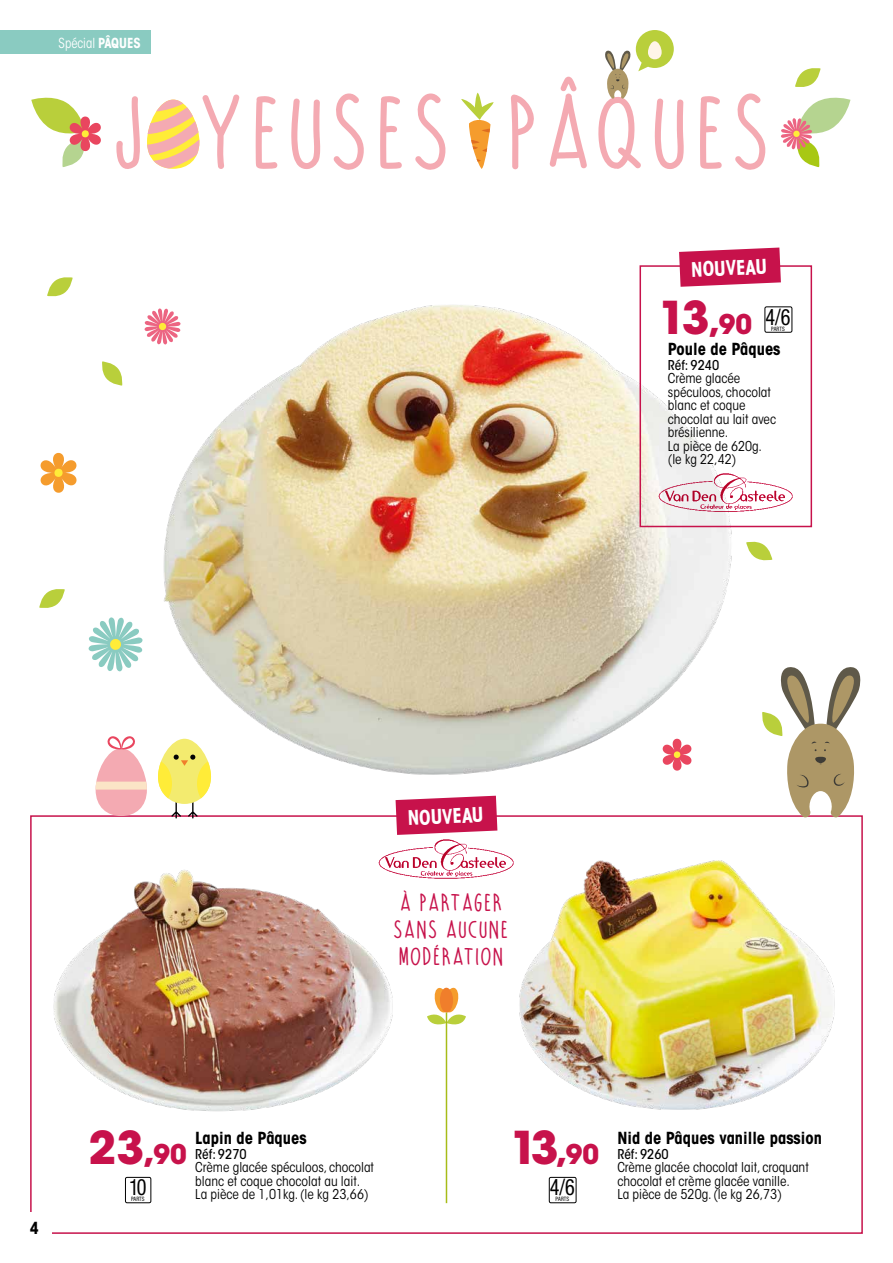
<style>
.page{position:relative;width:893px;height:1263px;background:#fff}
.page>*{position:absolute;margin:0;border:0;box-sizing:border-box;transform-origin:0 0}
.t1{font:700 45px "ITC Avant Garde Std";color:#c7124b}
.t2{font:24px/27px "Unicorn Flakes";color:#c7124b}
.t3{font:condensed 22.5px "Helvetica Neue LT Std";color:#000;scale:.9 1}
.t4{font:700 condensed 19.95px "ITC Avant Garde Std";color:#fff;scale:.94 1}
.t5{font:700 condensed 16.5px "ITC Avant Garde Std";color:#000}
.t6{font:condensed 13.8px "ITC Avant Garde Std";color:#fff;scale:.94 1}
.t7{font:condensed 13.5px/13.5px "ITC Avant Garde Std";color:#000}
.t8{font:500 condensed 13.5px "ITC Avant Garde Std";color:#000}
.t9{font:condensed 6px "Helvetica Neue LT Std";letter-spacing:.015em;color:#000;scale:.9 1}
.s1{font-weight:700}
.s2{font-size:36.15px}
.s3{font-size:27px}
</style>
<div class="page">
<img style="left:53px;top:870px;width:340px;height:242px">
<img style="left:519px;top:860px;width:316px;height:250px">
<img style="left:119px;top:305px;width:655px;height:526px">
<div style="left:0;top:30px;width:150px;height:24px;background:#8acbc1"></div>
<div style="left:639px;top:265px;width:173px;height:262px;border:2px solid #c7124b"></div>
<svg style="left:102px;top:361px;width:22px;height:25px"></svg>
<svg style="left:47px;top:277px;width:26px;height:20px"></svg>
<svg style="left:746px;top:540px;width:26px;height:22px"></svg>
<svg style="left:39px;top:589px;width:26px;height:19px"></svg>
<svg style="left:116px;top:96px;width:24px;height:73px"></svg>
<svg style="left:256px;top:96px;width:21px;height:73px"></svg>
<svg style="left:291px;top:99px;width:29px;height:70px"></svg>
<svg style="left:334px;top:93px;width:30px;height:77px"></svg>
<svg style="left:380px;top:96px;width:22px;height:73px"></svg>
<svg style="left:415px;top:93px;width:31px;height:77px"></svg>
<svg style="left:511px;top:94px;width:23px;height:75px"></svg>
<svg style="left:550px;top:77px;width:37px;height:91px"></svg>
<svg style="left:700px;top:96px;width:22px;height:73px"></svg>
<svg style="left:735px;top:93px;width:31px;height:77px"></svg>
<svg style="left:147px;top:94px;width:92px;height:75px"></svg>
<svg style="left:598px;top:30px;width:86px;height:139px"></svg>
<svg style="left:461px;top:93px;width:33px;height:76px"></svg>
<svg style="left:31px;top:97px;width:70px;height:70px"></svg>
<svg style="left:781px;top:68px;width:69px;height:99px"></svg>
<div style="left:793px;top:130px;width:7px;height:7px;background:#ffec38;border-radius:3px"></div>
<svg style="left:158px;top:739px;width:53px;height:79px"></svg>
<svg style="left:96px;top:736px;width:51px;height:80px"></svg>
<svg style="left:654px;top:734px;width:46px;height:41px"></svg>
<svg style="left:40px;top:452px;width:37px;height:41px"></svg>
<svg style="left:88px;top:617px;width:55px;height:55px"></svg>
<svg style="left:144px;top:308px;width:37px;height:37px"></svg>
<img style="left:655px;top:472px;width:138px;height:45px">
<svg style="left:761px;top:666px;width:101px;height:154px"></svg>
<svg style="left:427px;top:987px;width:39px;height:39px"></svg>
<div style="left:440px;top:988px;width:13px;height:25px;background:#f07e2b;border-radius:50%"></div>
<hr style="left:446px;top:1012px;width:1px;height:191px;background:#a7bc19">
<div style="left:764px;top:306px;width:28px;height:27px;border:1px solid #000;border-radius:2px"></div>
<div style="left:549px;top:1177px;width:27px;height:26px;border:1px solid #000;border-radius:2px"></div>
<div style="left:125px;top:1177px;width:26px;height:26px;border:1px solid #000;border-radius:2px"></div>
<img style="left:375px;top:839px;width:139px;height:45px">
<svg style="left:679px;top:248px;width:102px;height:39px"></svg>
<svg style="left:396px;top:796px;width:101px;height:39px"></svg>
<p class="t6" style="left:59px;top:34px;width:89px">Spécial <span class="s1">PÂQUES</span></p>
<h3 class="t4" style="left:691px;top:257px;width:82px;rotate:-2deg">NOUVEAU</h3>
<h1 class="t1" style="left:658px;top:288px;width:95px">13<span class="s2">,</span><span class="s3">90</span></h1>
<h3 class="t3" style="left:765px;top:304px;width:29px">4/6</h3>
<p class="t9" style="left:771px;top:325px;width:17px">PARTS</p>
<p class="t5" style="left:668px;top:338px;width:114px">Poule de Pâques</p>
<p class="t8" style="left:668px;top:357px;width:53px">Réf: 9240</p>
<p class="t7" style="left:668px;top:372px;width:110px">Crème glacée spéculoos, chocolat blanc et coque chocolat au lait avec brésilienne.<br>La pièce de 620g. (le kg 22,42)</p>
<h3 class="t4" style="left:407px;top:805px;width:82px;rotate:-2deg">NOUVEAU</h3>
<h2 class="t2" style="left:393px;top:889px;width:117px">À PARTAGER<br>SANS AUCUNE<br>MODÉRATION</h2>
<p class="t5" style="left:30px;top:1217px;width:11px">4</p>
<h1 class="t1" style="left:89px;top:1119px;width:100px">23<span class="s2">,</span><span class="s3">90</span></h1>
<h3 class="t3" style="left:129px;top:1174px;width:21px">10</h3>
<p class="t9" style="left:131px;top:1195px;width:17px">PARTS</p>
<p class="t5" style="left:195px;top:1127px;width:113px">Lapin de Pâques</p>
<p class="t8" style="left:195px;top:1145px;width:53px">Réf: 9270</p>
<p class="t7" style="left:195px;top:1160px;width:180px">Crème glacée spéculoos, chocolat blanc et coque chocolat au lait.<br>La pièce de 1,01kg. (le kg 23,66)</p>
<h1 class="t1" style="left:510px;top:1119px;width:91px">13<span class="s2">,</span><span class="s3">90</span></h1>
<h3 class="t3" style="left:550px;top:1174px;width:29px">4/6</h3>
<p class="t9" style="left:556px;top:1195px;width:17px">PARTS</p>
<p class="t5" style="left:617px;top:1127px;width:206px">Nid de Pâques vanille passion</p>
<p class="t8" style="left:617px;top:1145px;width:53px">Réf: 9260</p>
<p class="t7" style="left:617px;top:1160px;width:193px">Crème glacée chocolat lait, croquant chocolat et crème glacée vanille.<br>La pièce de 520g. (le kg 26,73)</p>
</div>
